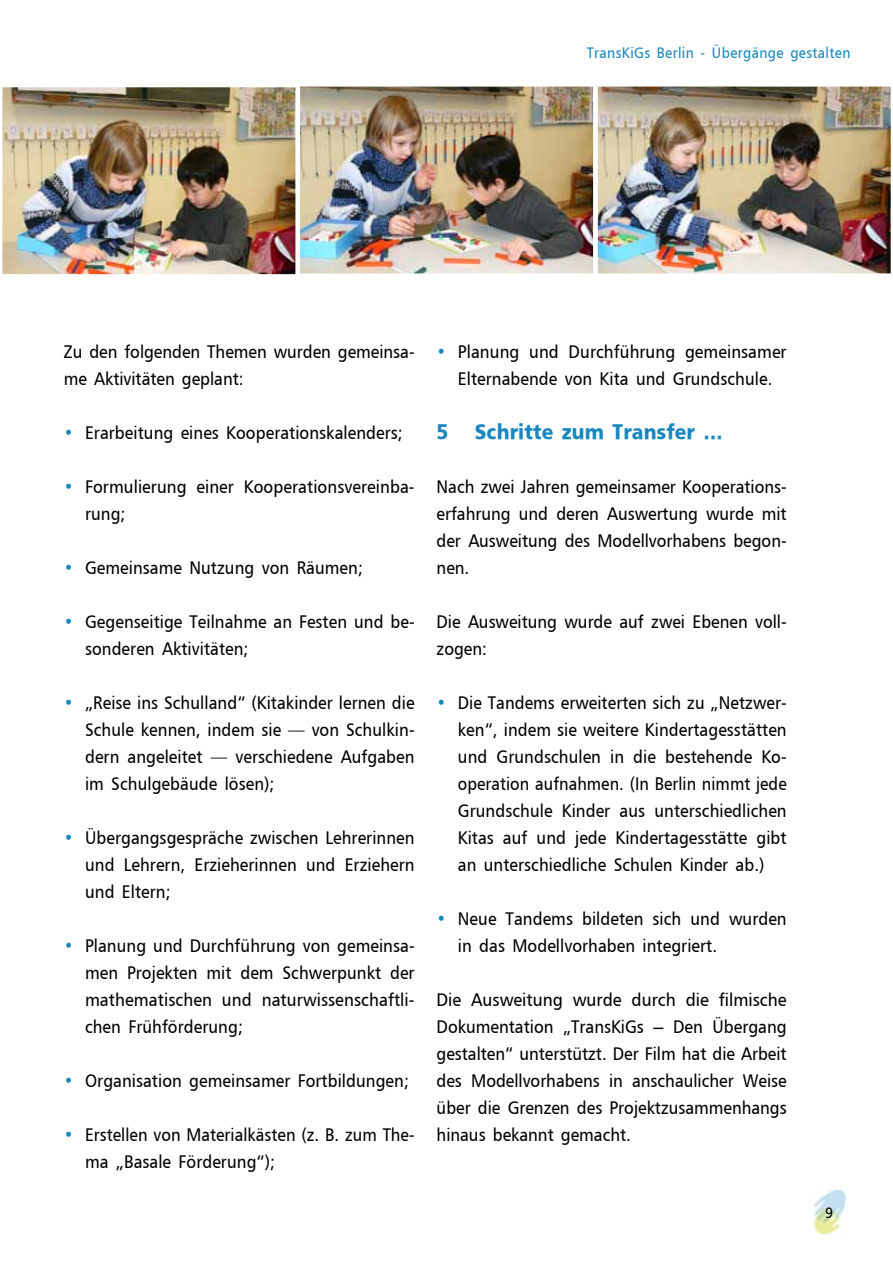
<style>
.page{position:relative;width:893px;height:1263px;background:#fff}
.page>*{position:absolute;margin:0;border:0;box-sizing:border-box;transform-origin:0 0}
.t1{font:21px "Sen BJS Bold";letter-spacing:.005em;color:#1787be}
.t2{font:18px/27px "Sen BJS Normal";letter-spacing:.005em;color:#000}
.t3{font:15px "Sen BJS Normal";letter-spacing:.025em;color:#1787be}
.t4{font:15px "Sen BJS Normal";color:#000}
.s1{color:#1787be}
.s2{font-family:"Arial"}
</style>
<div class="page">
<img style="left:815px;top:1191px;width:30px;height:42px">
<img style="left:300px;top:87px;width:293px;height:186px">
<img style="left:598px;top:86px;width:293px;height:188px">
<div style="left:295px;top:82px;width:303px;height:196px;border:4px solid #fff"></div>
<img style="left:2px;top:83px;width:298px;height:195px">
<p class="t3" style="left:587px;top:43px;width:265px">TransKiGs Berlin - Übergänge gestalten</p>
<p class="t2" style="left:64px;top:338px;width:352px">Zu den folgenden Themen wurden gemeinsa&shy;me Aktivitäten geplant:</p>
<p class="t2" style="left:64px;top:419px;width:340px"><span class="s1">•</span> Erarbeitung eines Kooperationskalenders;</p>
<p class="t2" style="left:85px;top:473px;width:331px;text-indent:-21px"><span class="s1">•</span> Formulierung einer Kooperationsvereinba&shy;rung;</p>
<p class="t2" style="left:64px;top:554px;width:300px"><span class="s1">•</span> Gemeinsame Nutzung von Räumen;</p>
<p class="t2" style="left:85px;top:608px;width:331px;text-indent:-21px"><span class="s1">•</span> Gegenseitige Teilnahme an Festen und be&shy;sonderen Aktivitäten;</p>
<p class="t2" style="left:85px;top:689px;width:331px;text-align:justify;text-indent:-21px"><span class="s1">•</span> „Reise ins Schulland“ (Kitakinder lernen die Schule kennen, indem sie – von Schulkin&shy;dern angeleitet – verschiedene Aufgaben im Schulgebäude lösen);</p>
<p class="t2" style="left:85px;top:824px;width:331px;text-align:justify;text-indent:-21px"><span class="s1">•</span> Übergangsgespräche zwischen Lehrerinnen und Lehrern, Erzieherinnen und Erziehern und Eltern;</p>
<p class="t2" style="left:85px;top:932px;width:331px;text-align:justify;text-indent:-21px"><span class="s1">•</span> Planung und Durchführung von gemeinsa&shy;men Projekten mit dem Schwerpunkt der mathematischen und naturwissenschaftli&shy;chen Frühförderung;</p>
<p class="t2" style="left:64px;top:1067px;width:347px"><span class="s1">•</span> Organisation gemeinsamer Fortbildungen;</p>
<p class="t2" style="left:85px;top:1121px;width:331px;text-indent:-21px"><span class="s1">•</span> Erstellen von Materialkästen (z. B. zum The&shy;ma „Basale Förderung“);</p>
<p class="t2" style="left:437px;top:338px;width:352px;text-align:center"><span class="s1">•</span> Planung und Durchführung gemeinsamer<br>Elternabende von Kita und Grundschule.</p>
<p class="t1" style="left:437px;top:418px;width:13px">5</p>
<p class="t1" style="left:475px;top:418px;width:249px">Schritte zum Transfer …</p>
<p class="t2" style="left:437px;top:473px;width:352px;text-align:justify">Nach zwei Jahren gemeinsamer Kooperations&shy;erfahrung und deren Auswertung wurde mit der Ausweitung des Modellvorhabens begon&shy;nen.</p>
<p class="t2" style="left:437px;top:608px;width:352px">Die Ausweitung wurde auf zwei Ebenen voll&shy;zogen:</p>
<p class="t2" style="left:458px;top:689px;width:330px;text-align:justify;text-indent:-21px"><span class="s1">•</span> Die Tandems erweiterten sich zu „Netzwer&shy;ken“, indem sie weitere Kindertagesstätten und Grundschulen in die bestehende Ko&shy;operation aufnahmen. (In Berlin nimmt jede Grundschule Kinder aus unterschiedlichen Kitas auf und jede Kindertagesstätte gibt an unterschiedliche Schulen Kinder ab.)</p>
<p class="t2" style="left:458px;top:905px;width:330px;text-indent:-21px"><span class="s1">•</span> Neue Tandems bildeten sich und wurden in das Modellvorhaben integriert.</p>
<p class="t2" style="left:437px;top:986px;width:352px;text-align:justify">Die Ausweitung wurde durch die filmische Dokumentation „TransKiGs <span class="s2">–</span> Den Übergang gestalten“ unterstützt. Der Film hat die Arbeit des Modellvorhabens in anschaulicher Weise über die Grenzen des Projektzusammenhangs hinaus bekannt gemacht.</p>
<p class="t4" style="left:825px;top:1203px;width:9px">9</p>
</div>
